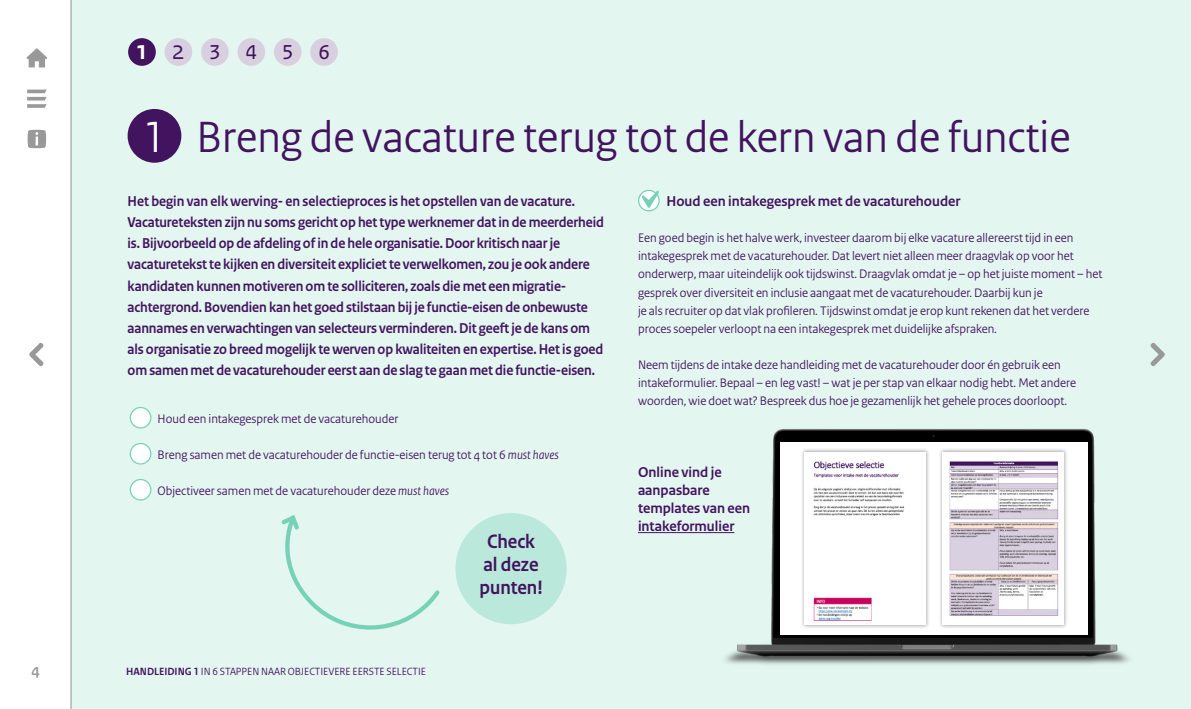
<style>
.page{position:relative;width:1191px;height:709px;background:#fff}
.page>*{position:absolute;margin:0;border:0;box-sizing:border-box;transform-origin:0 0}
.Kop_1{font:46px "Rijksoverheid Sans Heading";color:#42145f}
.t1{font:28px "Rijksoverheid Sans Heading";letter-spacing:.925em;color:#42145f;scale:.96 1}
.t2{font:700 20.4px/23.1px "Rijksoverheid Sans Heading";color:#42145f;text-align:center;scale:.96 1}
.t3{font:700 16px "Rijksoverheid Sans Heading";color:#999}
.Intro{font:700 15px/21px "Rijksoverheid Sans Heading";letter-spacing:-.005em;color:#42145f;scale:.96 1}
.Paragraafkop{font:700 15px/18px "Rijksoverheid Sans Heading";color:#42145f}
.Kop_2{font:700 15px "Rijksoverheid Sans Heading";color:#42145f}
.Broodtekst_wit_na{font:13px/18px "Rijksoverheid Sans Heading";color:#42145f}
.Broodtekst_13_17pt{font:13px/18px "Rijksoverheid Sans Heading";color:#42145f}
.Broodtekst_opsomming{font:13px "Rijksoverheid Sans Heading";color:#42145f}
.t4{font:11px "Rijksoverheid Sans Heading";color:#42145f}
.s1{font-weight:700;color:#fff}
.s2{color:#fff}
.s3{font-style:italic}
.s4{font-weight:700}
</style>
<div class="page">
<div style="left:71px;top:0;width:1120px;height:709px;background:#e4f6f0"></div>
<div style="left:128px;top:109px;width:53px;height:54px;background:#42145f;border-radius:50%"></div>
<div style="left:130px;top:407px;width:21px;height:21px;background:#fff;border-radius:50%"></div>
<div style="left:130px;top:407px;width:21px;height:21px;border:1px solid #76d2b6;border-radius:50%"></div>
<div style="left:130px;top:443px;width:21px;height:21px;background:#fff;border-radius:50%"></div>
<div style="left:130px;top:443px;width:21px;height:21px;border:1px solid #76d2b6;border-radius:50%"></div>
<div style="left:130px;top:479px;width:21px;height:21px;background:#fff;border-radius:50%"></div>
<div style="left:130px;top:479px;width:21px;height:21px;border:1px solid #76d2b6;border-radius:50%"></div>
<svg style="left:638px;top:190px;width:21px;height:21px"></svg>
<div style="left:638px;top:190px;width:21px;height:21px;border:1px solid #76d2b6;border-radius:50%"></div>
<svg style="left:641px;top:191px;width:18px;height:17px"></svg>
<div style="left:455px;top:513px;width:111px;height:111px;background:#bae9db;border-radius:50%"></div>
<svg style="left:281px;top:515px;width:159px;height:115px"></svg>
<img style="left:713px;top:429px;width:417px;height:236px">
<div style="left:780px;top:442px;width:307px;height:192px;background:#fff"></div>
<hr style="left:638px;top:532px;width:96px;height:1px;background:#42145f">
<div style="left:800px;top:448px;width:130px;height:181px;background:#231f20;opacity:.4"></div>
<div style="left:804px;top:452px;width:122px;height:173px;background:#fff"></div>
<img style="left:813px;top:461px;width:91px;height:160px">
<div style="left:938px;top:448px;width:130px;height:181px;background:#231f20;opacity:.4"></div>
<div style="left:942px;top:452px;width:122px;height:173px;background:#fff"></div>
<img style="left:949px;top:461px;width:110px;height:155px">
<svg style="left:27px;top:90px;width:20px;height:18px"></svg>
<svg style="left:1150px;top:342px;width:15px;height:24px"></svg>
<svg style="left:29px;top:342px;width:15px;height:24px"></svg>
<svg style="left:28px;top:130px;width:18px;height:18px"></svg>
<svg style="left:27px;top:48px;width:20px;height:19px"></svg>
<hr style="left:71px;top:0;width:1px;height:709px;background:#999">
<div style="left:165px;top:38px;width:27px;height:28px;background:#d9d0df;border-radius:50%"></div>
<div style="left:201px;top:38px;width:28px;height:28px;background:#d9d0df;border-radius:50%"></div>
<div style="left:237px;top:38px;width:28px;height:28px;background:#d9d0df;border-radius:50%"></div>
<div style="left:274px;top:38px;width:28px;height:28px;background:#d9d0df;border-radius:50%"></div>
<div style="left:310px;top:38px;width:28px;height:28px;background:#d9d0df;border-radius:50%"></div>
<div style="left:128px;top:38px;width:28px;height:28px;background:#42145f;border-radius:50%"></div>
<p class="t3" style="left:31px;top:660px;width:10px">4</p>
<h2 class="t1" style="left:137px;top:33px;width:202px"><span class="s1">1</span>23456</h2>
<h1 class="Kop_1" style="left:143px;top:111px;width:929px"><span class="s2">1</span> Breng de vacature terug tot de kern van de functie</h1>
<p class="Intro" style="left:128px;top:191px;width:497px">Het begin van elk werving- en selectieproces is het opstellen van de vacature.<br>Vacatureteksten zijn nu soms gericht op het type werknemer dat in de meerderheid is. Bijvoorbeeld op de afdeling of in de hele organisatie. Door kritisch naar je vacaturetekst te kijken en diversiteit expliciet te verwelkomen, zou je ook andere kandidaten kunnen motiveren om te solliciteren, zoals die met een migratie&shy;achtergrond. Bovendien kan het goed stilstaan bij je functie-eisen de onbewuste aannames en verwachtingen van selecteurs verminderen. Dit geeft je de kans om als organisatie zo breed mogelijk te werven op kwaliteiten en expertise. Het is goed om samen met de vacaturehouder eerst aan de slag te gaan met die functie-eisen.</p>
<p class="Broodtekst_opsomming" style="left:158px;top:411px;width:242px">Houd een intakegesprek met de vacaturehouder</p>
<p class="Broodtekst_opsomming" style="left:158px;top:447px;width:403px">Breng samen met de vacaturehouder de functie-eisen terug tot 4 tot 6 <span class="s3">must haves</span></p>
<p class="Broodtekst_opsomming" style="left:158px;top:483px;width:293px">Objectiveer samen met de vacaturehouder deze <span class="s3">must haves</span></p>
<h2 class="Kop_2" style="left:666px;top:193px;width:296px">Houd een intakegesprek met de vacaturehouder</h2>
<p class="Broodtekst_wit_na" style="left:638px;top:229px;width:466px">Een goed begin is het halve werk, investeer daarom bij elke vacature allereerst tijd in een intakegesprek met de vacaturehouder. Dat levert niet alleen meer draagvlak op voor het onderwerp, maar uiteindelijk ook tijdswinst. Draagvlak omdat je – op het juiste moment – het gesprek over diversiteit en inclusie aangaat met de vacaturehouder. Daarbij kun je<br>je als recruiter op dat vlak profileren. Tijdswinst omdat je erop kunt rekenen dat het verdere proces soepeler verloopt na een intakegesprek met duidelijke afspraken.</p>
<p class="Broodtekst_13_17pt" style="left:638px;top:355px;width:439px">Neem tijdens de intake deze handleiding met de vacaturehouder door én gebruik een intakeformulier. Bepaal – en leg vast! – wat je per stap van elkaar nodig hebt. Met andere woorden, wie doet wat? Bespreek dus hoe je gezamenlijk het gehele proces doorloopt.</p>
<p class="Paragraafkop" style="left:638px;top:463px;width:114px">Online vind je aanpasbare templates van een intakeformulier</p>
<p class="t4" style="left:126px;top:664px;width:301px"><span class="s4">HANDLEIDING 1</span> IN 6 STAPPEN NAAR OBJECTIEVERE EERSTE SELECTIE</p>
<h3 class="t2" style="left:479px;top:530px;width:67px">Check al deze punten!</h3>
</div>
